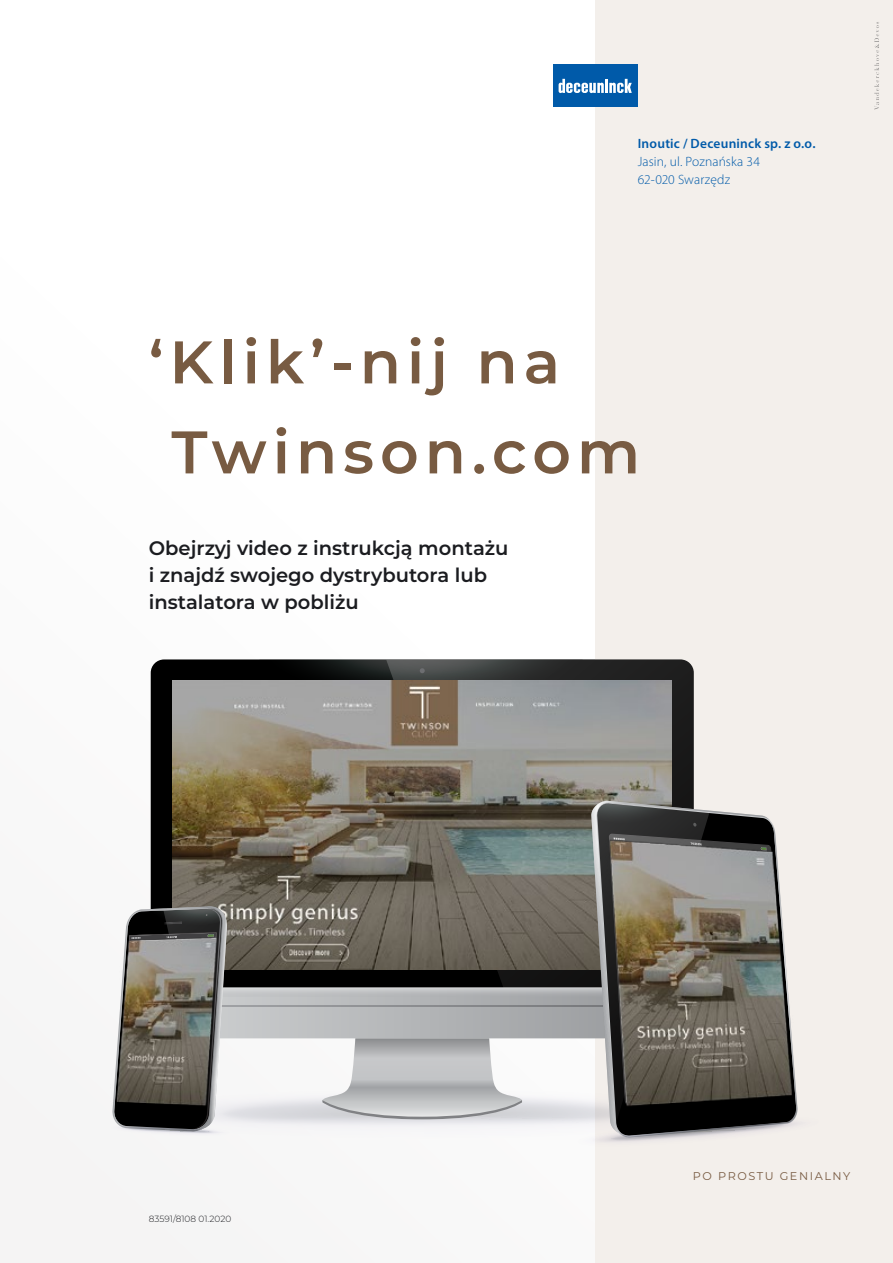
<style>
.page{position:relative;width:893px;height:1263px;background:#fff}
.page>*{position:absolute;margin:0;border:0;box-sizing:border-box;transform-origin:0 0}
.t1{font:600 60px/90px "Montserrat";letter-spacing:.1em;color:#785b42}
.t2{font:600 19.5px/27px "Montserrat";color:#1b1c20}
.t3{font:300 13.5px/18px "Myriad Pro";letter-spacing:.005em;color:#005aa9}
.t4{font:600 13.5px "Myriad Pro";letter-spacing:.015em;color:#005aa9}
.t5{font:11.25px "Montserrat";letter-spacing:.14em;color:#785b42}
.t6{font:300 9px "Montserrat";color:#1b1c20}
</style>
<div class="page">
<div style="left:595px;top:0;width:298px;height:1263px;background:#f3efeb"></div>
<div style="left:553px;top:65px;width:85px;height:42px;background:#005aa9"></div>
<svg style="left:559px;top:79px;width:73px;height:15px"></svg>
<img style="left:110px;top:659px;width:688px;height:483px">
<svg style="left:874px;top:22px;width:5px;height:88px"></svg>
<p class="t4" style="left:638px;top:135px;width:179px">Inoutic / Deceuninck sp. z o.o.</p>
<p class="t3" style="left:638px;top:153px;width:124px">Jasin, ul. Poznańska 34<br>62-020 Swarzędz</p>
<h1 class="t1" style="left:171px;top:314px;width:470px;text-indent:-23px">‘Klik’-nij na<br>Twinson.com</h1>
<p class="t2" style="left:149px;top:533px;width:361px">Obejrzyj video z instrukcją montażu i znajdź swojego dystrybutora lub instalatora w pobliżu</p>
<p class="t6" style="left:149px;top:1212px;width:84px">83591/8108 01.2020</p>
<p class="t5" style="left:693px;top:1169px;width:159px">PO PROSTU GENIALNY</p>
</div>
